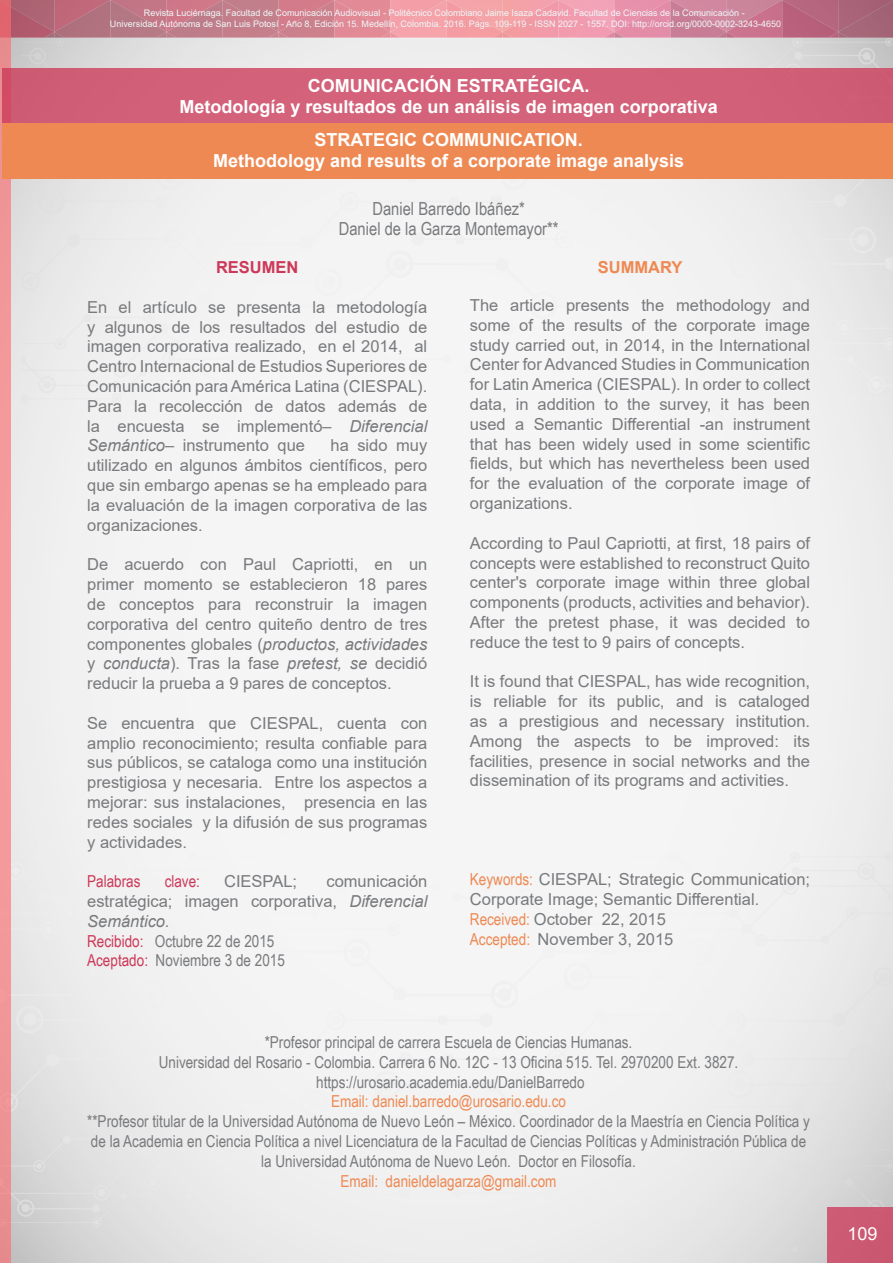
<style>
.page{position:relative;width:893px;height:1263px;background:#fff}
.page>*{position:absolute;margin:0;border:0;box-sizing:border-box;transform-origin:0 0}
.t1{font:700 18px/21.6px "Arial";color:#fff;text-align:center}
.t2{font:18px/19.8px "Arial Narrow";color:#797a7d;text-align:center}
.t3{font:18px "Arial";color:#fff}
.t4{font:16.5px/19.8px "Arial";color:#797a7d;text-align:justify}
.t5{font:16.5px/19.8px "Arial Narrow";color:#797a7d;text-align:center}
.t6{font:16.5px "Arial Narrow";color:#ee8953}
.t7{font:16.5px "Arial Narrow";color:#cc3858}
.t8{font:700 16.5px "Arial";color:#cc3858}
.t9{font:700 16.5px "Arial";color:#ee8953}
.t10{font:9px/10.8px "Arial";color:#eff8fa;text-align:center}
.s1{font-style:italic}
.s2{color:#cc3858}
.s3{font-family:"Arial Narrow";color:#ee8953}
</style>
<div class="page">
<div style="left:827px;top:1207px;width:66px;height:56px;background:#cb5972"></div>
<img style="left:11px;top:32px;width:882px;height:6px">
<img style="left:11px;top:0;width:882px;height:32px">
<svg style="left:44px;top:32px;width:20px;height:6px"></svg>
<svg style="left:156px;top:32px;width:20px;height:6px"></svg>
<svg style="left:380px;top:32px;width:20px;height:6px"></svg>
<svg style="left:604px;top:32px;width:20px;height:6px"></svg>
<svg style="left:828px;top:32px;width:20px;height:6px"></svg>
<svg style="left:268px;top:32px;width:20px;height:6px"></svg>
<svg style="left:492px;top:32px;width:20px;height:6px"></svg>
<svg style="left:716px;top:32px;width:20px;height:6px"></svg>
<svg style="left:0;top:0;width:11px;height:1263px;fill:#f4989a"></svg>
<div style="left:2px;top:68px;width:891px;height:56px;background:#d3617a"></div>
<div style="left:2px;top:124px;width:891px;height:55px;background:#ee8953"></div>
<p class="t10" style="left:110px;top:8px;width:673px">Revista Luciérnaga. Facultad de Comunicación Audiovisual - Politécnico Colombiano Jaime Isaza Cadavid. Facultad de Ciencias de la Comunicación -<br>Universidad Autónoma de San Luis Potosí - Año 8, Edición 15. Medellín, Colombia. 2016. Págs. 109-119 - ISSN 2027 - 1557. DOI: http://orcid.org/0000-0002-3243-4650</p>
<p class="t1" style="left:180px;top:75px;width:540px">COMUNICACIÓN ESTRATÉGICA.<br>Metodología y resultados de un análisis de imagen corporativa</p>
<p class="t1" style="left:213px;top:129px;width:473px">STRATEGIC COMMUNICATION.<br>Methodology and results of a corporate image analysis</p>
<p class="t2" style="left:339px;top:198px;width:221px">Daniel Barredo Ibáñez*<br>Daniel de la Garza Montemayor**</p>
<p class="t8" style="left:216px;top:256px;width:84px">RESUMEN</p>
<p class="t4" style="left:87px;top:297px;width:342px">En el artículo se presenta la metodología y algunos de los resultados del estudio de imagen corporativa realizado, en el 2014, al Centro Internacional de Estudios Superiores de Comunicación para América Latina (CIESPAL).<br>Para la recolección de datos además de la encuesta se implementó– <span class="s1">Diferencial Semántico</span>– instrumento que</p>
<p class="t4" style="left:87px;top:436px;width:342px;text-indent:243px">ha sido muy utilizado en algunos ámbitos científicos, pero que sin embargo apenas se ha empleado para la evaluación de la imagen corporativa de las organizaciones.</p>
<p class="t4" style="left:87px;top:554px;width:342px">De acuerdo con Paul Capriotti, en un primer momento se establecieron 18 pares de conceptos para reconstruir la imagen corporativa del centro quiteño dentro de tres componentes globales (<span class="s1">productos, actividades </span>y <span class="s1">conducta</span>). Tras la fase <span class="s1">pretest, se</span> decidió reducir la prueba a 9 pares de conceptos.</p>
<p class="t4" style="left:87px;top:713px;width:342px">Se encuentra que CIESPAL, cuenta con amplio reconocimiento; resulta confiable para sus públicos, se cataloga como una institución prestigiosa y necesaria. Entre los aspectos a mejorar: sus instalaciones, presencia en las redes sociales y la difusión de sus programas y actividades.</p>
<p class="t7" style="left:87px;top:869px;width:55px">Palabras</p>
<p class="t7" style="left:165px;top:869px;width:37px">clave:</p>
<p class="t4" style="left:224px;top:871px;width:75px">CIESPAL;</p>
<p class="t4" style="left:87px;top:871px;width:342px;text-indent:239px">comunicación estratégica; imagen corporativa, <span class="s1">Diferencial Semántico.</span></p>
<p class="t5" style="left:87px;top:930px;width:199px;text-align:left"><span class="s2">Recibido:</span> Octubre 22 de 2015<br><span class="s2">Aceptado:</span> Noviembre 3 de 2015</p>
<p class="t9" style="left:598px;top:256px;width:86px">SUMMARY</p>
<p class="t4" style="left:470px;top:295px;width:342px">The article presents the methodology and some of the results of the corporate image study carried out, in 2014, in the International Center for Advanced Studies in Communication for Latin America (CIESPAL). In order to collect data, in addition to the survey, it has been used a Semantic Differential -an instrument that has been widely used in some scientific fields, but which has nevertheless been used for the evaluation of the corporate image of organizations.</p>
<p class="t4" style="left:470px;top:533px;width:342px">According to Paul Capriotti, at first, 18 pairs of concepts were established to reconstruct Quito center's corporate image within three global components (products, activities and behavior).<br>After the pretest phase, it was decided to reduce the test to 9 pairs of concepts.</p>
<p class="t4" style="left:470px;top:671px;width:342px">It is found that CIESPAL, has wide recognition, is reliable for its public, and is cataloged as a prestigious and necessary institution.<br>Among the aspects to be improved: its facilities, presence in social networks and the dissemination of its programs and activities.</p>
<p class="t4" style="left:470px;top:869px;width:342px;text-align:left"><span class="s3">Keywords:</span> CIESPAL; Strategic Communication; Corporate Image; Semantic Differential.<br><span class="s3">Received:</span> October 22, 2015<br><span class="s3">Accepted:</span> November 3, 2015</p>
<p class="t5" style="left:159px;top:1032px;width:581px">*Profesor principal de carrera Escuela de Ciencias Humanas.<br>Universidad del Rosario - Colombia. Carrera 6 No. 12C - 13 Oficina 515. Tel. 2970200 Ext. 3827. https://urosario.academia.edu/DanielBarredo</p>
<p class="t6" style="left:331px;top:1089px;width:236px">Email: daniel.barredo@urosario.edu.co</p>
<p class="t5" style="left:87px;top:1111px;width:724px">**Profesor titular de la Universidad Autónoma de Nuevo León – México. Coordinador de la Maestría en Ciencia Política y de la Academia en Ciencia Política a nivel Licenciatura de la Facultad de Ciencias Políticas y Administración Pública de la Universidad Autónoma de Nuevo León. Doctor en Filosofía.</p>
<p class="t6" style="left:340px;top:1169px;width:218px">Email: danieldelagarza@gmail.com</p>
<p class="t3" style="left:847px;top:1221px;width:32px">109</p>
</div>
